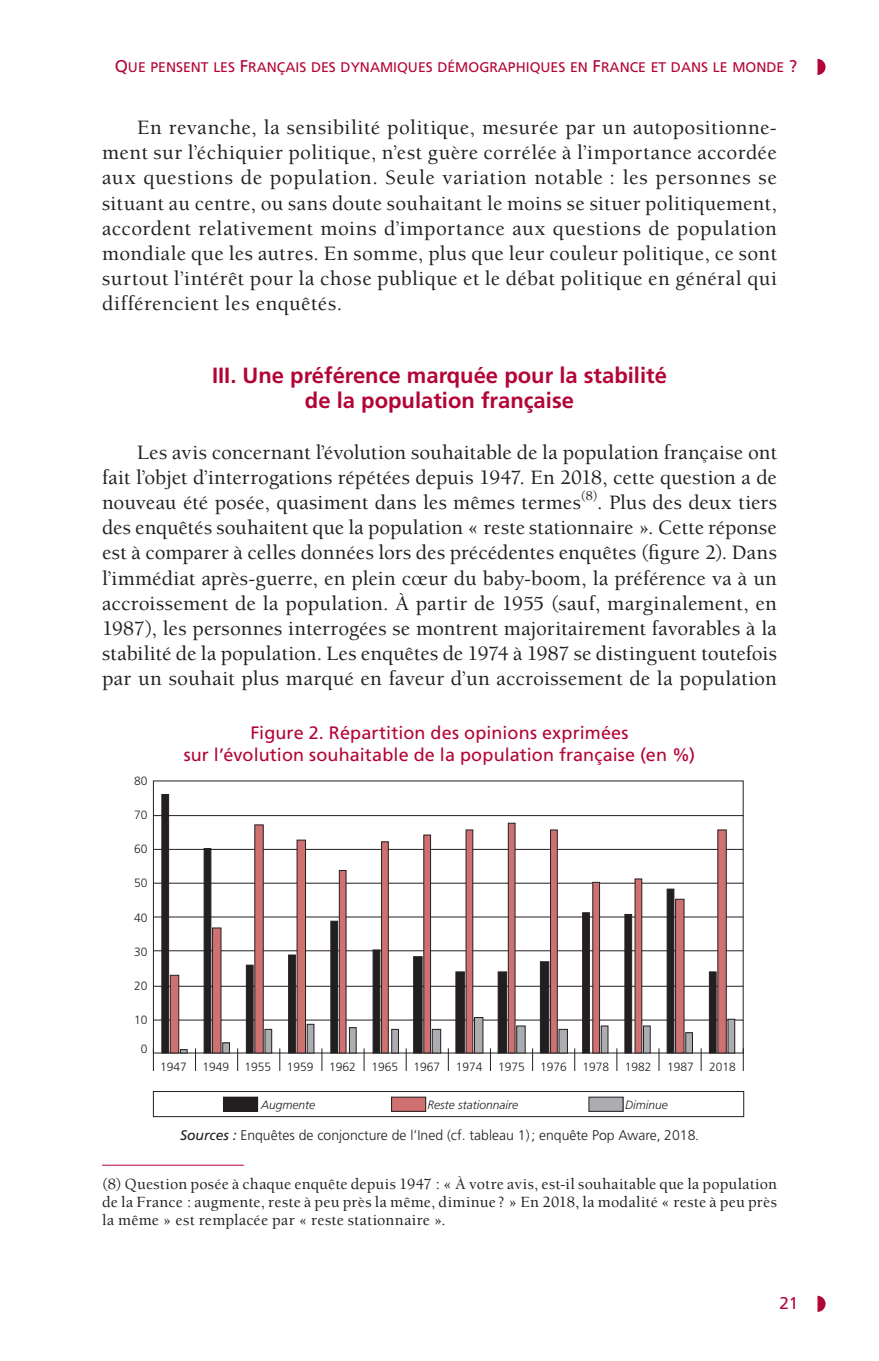
<style>
.page{position:relative;width:879px;height:1361px;background:#fff}
.page>*{position:absolute;margin:0;border:0;box-sizing:border-box;transform-origin:0 0}
.t1{font:700 22px/25.2px "Frutiger LT Std";color:#b30437;text-align:center}
.t2{font:500 21px/25.2px "Berkeley Std";letter-spacing:.015em;color:#231f20;text-align:justify}
.t3{font:18px/21.6px "Frutiger LT Std";letter-spacing:.005em;color:#b30437;text-align:center}
.t4{font:17px "Frutiger LT Std Roman SC820";color:#b30437}
.t5{font:500 16px/18px "Berkeley Std";letter-spacing:.015em;color:#231f20;text-align:justify}
.t6{font:300 14px "Frutiger LT Std";color:#231f20}
.t7{font:14px "Frutiger LT Std Roman SC820";color:#b30437}
.t8{font:300 12px "Frutiger LT Std";color:#231f20}
.t9{font:italic 300 12px "Frutiger LT Std";color:#231f20}
.s1{font-size:17px}
.s2{font-weight:400;font-style:italic}
.s3{font-family:"Berkeley Std";font-weight:400;font-style:italic}
</style>
<div class="page">
<hr style="left:102px;top:1164px;width:142px;height:1px;background:#b30437">
<svg style="left:817px;top:59px;width:8px;height:16px"></svg>
<svg style="left:817px;top:1295px;width:8px;height:17px"></svg>
<div style="left:153px;top:1091px;width:591px;height:26px;border:1px solid #231f20"></div>
<div style="left:223px;top:1097px;width:35px;height:14px;background:#231f20"></div>
<div style="left:391px;top:1097px;width:35px;height:14px;background:#cf7170"></div>
<div style="left:391px;top:1097px;width:35px;height:14px;border:1px solid #231f20"></div>
<div style="left:589px;top:1097px;width:34px;height:14px;background:#acadb1"></div>
<div style="left:588px;top:1097px;width:35px;height:14px;border:1px solid #231f20"></div>
<hr style="left:154px;top:1019px;width:589px;height:1px;background:#231f20">
<hr style="left:154px;top:986px;width:589px;height:1px;background:#231f20">
<hr style="left:154px;top:950px;width:589px;height:1px;background:#231f20">
<hr style="left:154px;top:916px;width:589px;height:1px;background:#231f20">
<hr style="left:154px;top:883px;width:589px;height:1px;background:#231f20">
<hr style="left:154px;top:849px;width:589px;height:1px;background:#231f20">
<hr style="left:154px;top:815px;width:589px;height:1px;background:#231f20">
<svg style="left:153px;top:1048px;width:1px;height:23px"></svg>
<svg style="left:195px;top:1053px;width:1px;height:18px"></svg>
<svg style="left:237px;top:1053px;width:1px;height:18px"></svg>
<svg style="left:279px;top:1053px;width:1px;height:18px"></svg>
<svg style="left:322px;top:1053px;width:1px;height:18px"></svg>
<svg style="left:364px;top:1053px;width:1px;height:18px"></svg>
<svg style="left:406px;top:1053px;width:1px;height:18px"></svg>
<svg style="left:448px;top:1053px;width:1px;height:18px"></svg>
<svg style="left:490px;top:1053px;width:1px;height:18px"></svg>
<svg style="left:532px;top:1053px;width:1px;height:18px"></svg>
<svg style="left:574px;top:1053px;width:1px;height:18px"></svg>
<svg style="left:616px;top:1053px;width:1px;height:18px"></svg>
<svg style="left:658px;top:1053px;width:1px;height:18px"></svg>
<svg style="left:701px;top:1053px;width:1px;height:18px"></svg>
<svg style="left:743px;top:1048px;width:1px;height:23px"></svg>
<div style="left:728px;top:1019px;width:7px;height:34px;background:#acadb1"></div>
<div style="left:727px;top:1019px;width:8px;height:34px;border:1px solid #231f20"></div>
<svg style="left:161px;top:794px;width:556px;height:259px"></svg>
<p class="t7" style="left:115px;top:59px;width:684px"><span class="s1">Q</span>UE PENSENT LES <span class="s1">F</span>RANÇAIS DES DYNAMIQUES DÉMOGRAPHIQUES EN <span class="s1">F</span>RANCE ET DANS LE MONDE <span class="s1">?</span></p>
<p class="t2" style="left:102px;top:115px;width:676px;text-indent:35px">En revanche, la sensibilité politique, mesurée par un autopositionne&shy;ment sur l’échiquier politique, n’est guère corrélée à l’importance accordée aux questions de population. Seule variation notable : les personnes se situant au centre, ou sans doute souhaitant le moins se situer politiquement, accordent relativement moins d’importance aux questions de population mondiale que les autres. En somme, plus que leur couleur politique, ce sont surtout l’intérêt pour la chose publique et le débat politique en général qui différencient les enquêtés.</p>
<p class="t1" style="left:212px;top:362px;width:456px">III. Une préférence marquée pour la stabilité de la population française</p>
<p class="t2" style="left:102px;top:440px;width:676px;text-indent:35px">Les avis concernant l’évolution souhaitable de la population française ont fait l’objet d’interrogations répétées depuis 1947. En 2018, cette question a de nouveau été posée, quasiment dans les mêmes termes<sup>(8)</sup>. Plus des deux tiers des enquêtés souhaitent que la population « reste stationnaire ». Cette réponse est à comparer à celles données lors des précédentes enquêtes (figure 2). Dans l’immédiat après-guerre, en plein cœur du baby-boom, la préférence va à un accroissement de la population. À partir de 1955 (sauf, marginalement, en 1987), les personnes interrogées se montrent majoritairement favorables à la stabilité de la population. Les enquêtes de 1974 à 1987 se distinguent toutefois par un souhait plus marqué en faveur d’un accroissement de la population</p>
<p class="t8" style="left:134px;top:774px;width:15px">80</p>
<p class="t8" style="left:134px;top:808px;width:15px">70</p>
<p class="t8" style="left:134px;top:842px;width:15px">60</p>
<p class="t8" style="left:134px;top:876px;width:15px">50</p>
<p class="t8" style="left:134px;top:911px;width:15px">40</p>
<p class="t8" style="left:134px;top:945px;width:15px">30</p>
<p class="t8" style="left:134px;top:979px;width:15px">20</p>
<p class="t8" style="left:134px;top:1012px;width:15px">10</p>
<p class="t8" style="left:141px;top:1042px;width:8px">0</p>
<p class="t3" style="left:184px;top:722px;width:513px">Figure 2. Répartition des opinions exprimées<br>sur l’évolution souhaitable de la population française (en %)</p>
<p class="t8" style="left:160px;top:1060px;width:28px">1947</p>
<p class="t8" style="left:202px;top:1060px;width:28px">1949</p>
<p class="t8" style="left:245px;top:1060px;width:28px">1955</p>
<p class="t8" style="left:287px;top:1060px;width:28px">1959</p>
<p class="t8" style="left:329px;top:1060px;width:28px">1962</p>
<p class="t8" style="left:371px;top:1060px;width:28px">1965</p>
<p class="t8" style="left:413px;top:1060px;width:28px">1967</p>
<p class="t8" style="left:456px;top:1060px;width:28px">1974</p>
<p class="t8" style="left:498px;top:1060px;width:28px">1975</p>
<p class="t8" style="left:540px;top:1060px;width:28px">1976</p>
<p class="t8" style="left:582px;top:1060px;width:28px">1978</p>
<p class="t8" style="left:625px;top:1060px;width:28px">1982</p>
<p class="t8" style="left:667px;top:1060px;width:28px">1987</p>
<p class="t8" style="left:709px;top:1060px;width:28px">2018</p>
<p class="t9" style="left:261px;top:1097px;width:56px">Augmente</p>
<p class="t9" style="left:427px;top:1097px;width:92px">Reste stationnaire</p>
<p class="t9" style="left:625px;top:1097px;width:44px">Diminue</p>
<p class="t6" style="left:180px;top:1127px;width:520px"><span class="s2">Sources :</span> Enquêtes de conjoncture de l’Ined (cf. tableau 1); enquête Pop Aware, 2018<span class="s3">.</span></p>
<p class="t5" style="left:102px;top:1175px;width:676px">(8) Question posée à chaque enquête depuis 1947 : « À votre avis, est-il souhaitable que la population de la France : augmente, reste à peu près la même, diminue? » En 2018, la modalité « reste à peu près la même » est remplacée par « reste stationnaire ».</p>
<p class="t4" style="left:779px;top:1292px;width:20px">21</p>
</div>
